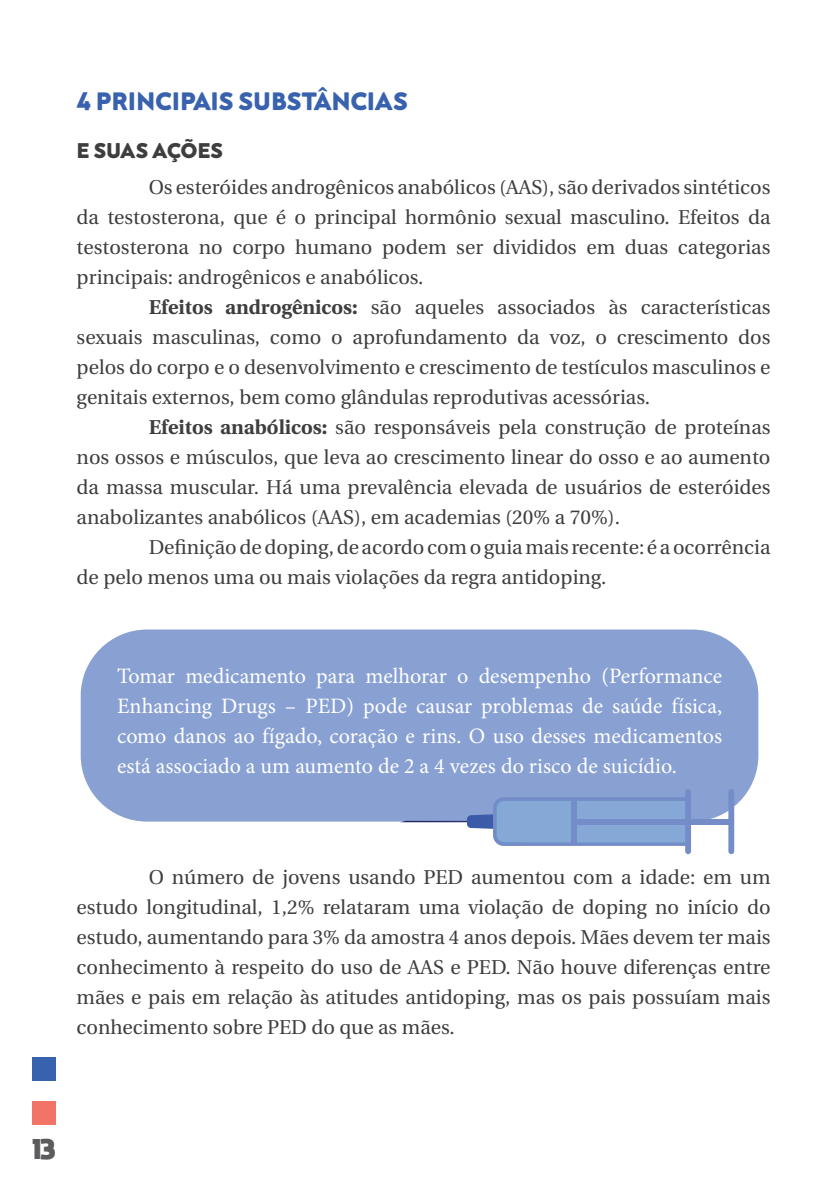
<style>
.page{position:relative;width:840px;height:1191px;background:#fff}
.page>*{position:absolute;margin:0;border:0;box-sizing:border-box;transform-origin:0 0}
.t1{font:800 26px "Neufreit";color:#3962ae}
.t2{font:22px/30px "Minion Pro";color:#fff;text-align:justify}
.t3{font:800 22px "Neufreit";color:#3e3e3f}
.t4{font:20px/30px "Heuristica";color:#3e3e3f;text-align:justify}
.t5{font:800 20px "moon get";color:#5c5c5f}
.s1{font-weight:700}
</style>
<div class="page">
<div style="left:33px;top:1057px;width:23px;height:23px;background:#3762ae"></div>
<div style="left:33px;top:1101px;width:23px;height:23px;background:#f27466"></div>
<div style="left:81px;top:629px;width:677px;height:192px;background:#89a1d2;border-radius:66px"></div>
<svg style="left:400px;top:797px;width:284px;height:49px"></svg>
<div style="left:575px;top:819px;width:155px;height:5px;background:#748cc7"></div>
<div style="left:570px;top:801px;width:6px;height:41px;background:#748cc7"></div>
<div style="left:684px;top:789px;width:6px;height:65px;background:#748cc7;border-radius:3px"></div>
<div style="left:728px;top:789px;width:5px;height:65px;background:#748cc7;border-radius:3px"></div>
<h1 class="t1" style="left:77px;top:86px;width:332px">4 PRINCIPAIS SUBSTÂNCIAS</h1>
<p class="t3" style="left:77px;top:137px;width:148px">E SUAS AÇÕES</p>
<p class="t4" style="left:77px;top:172px;width:695px;text-indent:72px">Os esteróides androgênicos anabólicos (AAS), são derivados sintéticos da testosterona, que é o principal hormônio sexual masculino. Efeitos da testosterona no corpo humano podem ser divididos em duas categorias principais: androgênicos e anabólicos.</p>
<p class="t4" style="left:77px;top:292px;width:695px;text-indent:72px"><span class="s1">Efeitos androgênicos:</span> são aqueles associados às características sexuais masculinas, como o aprofundamento da voz, o crescimento dos pelos do corpo e o desenvolvimento e crescimento de testículos masculinos e genitais externos, bem como glândulas reprodutivas acessórias.</p>
<p class="t4" style="left:77px;top:412px;width:695px;text-indent:72px"><span class="s1">Efeitos anabólicos:</span> são responsáveis pela construção de proteínas nos ossos e músculos, que leva ao crescimento linear do osso e ao aumento da massa muscular. Há uma prevalência elevada de usuários de esteróides anabolizantes anabólicos (AAS), em academias (20% a 70%).</p>
<p class="t4" style="left:77px;top:532px;width:695px;text-indent:72px">Definição de doping, de acordo com o guia mais recente: é a ocorrência de pelo menos uma ou mais violações da regra antidoping.</p>
<p class="t2" style="left:117px;top:661px;width:606px">Tomar medicamento para melhorar o desempenho (Performance Enhancing Drugs – PED) pode causar problemas de saúde física, como danos ao fígado, coração e rins. O uso desses medicamentos está associado a um aumento de 2 a 4 vezes do risco de suicídio.</p>
<p class="t4" style="left:77px;top:862px;width:695px;text-indent:72px">O número de jovens usando PED aumentou com a idade: em um estudo longitudinal, 1,2% relataram uma violação de doping no início do estudo, aumentando para 3% da amostra 4 anos depois. Mães devem ter mais conhecimento à respeito do uso de AAS e PED. Não houve diferenças entre mães e pais em relação às atitudes antidoping, mas os pais possuíam mais conhecimento sobre PED do que as mães.</p>
<p class="t5" style="left:33px;top:1136px;width:24px">13</p>
</div>
